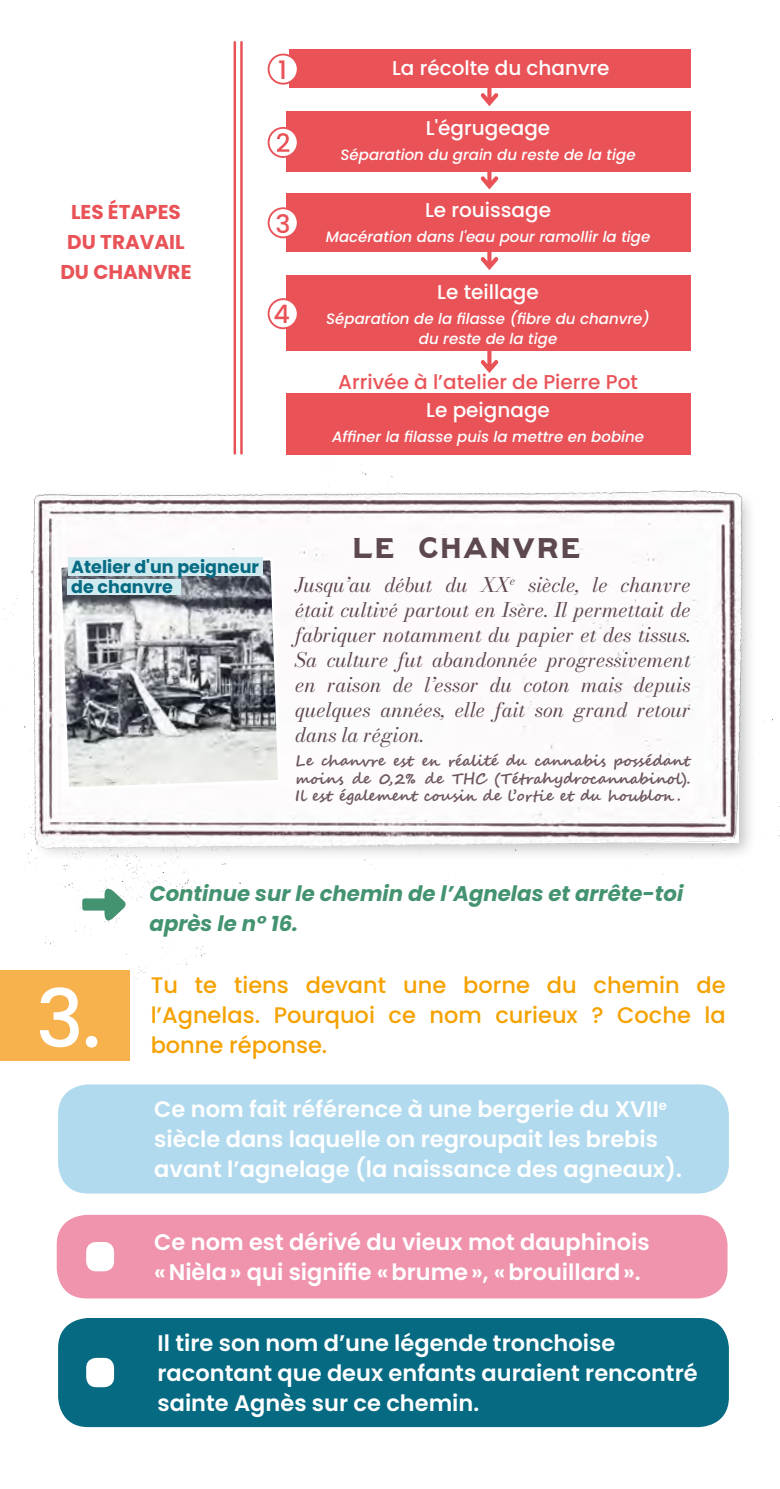
<style>
.page{position:relative;width:780px;height:1489px;background:#fff}
.page>*{position:absolute;margin:0;border:0;box-sizing:border-box;transform-origin:0 0}
.t1{font:500 80px "Poppins";color:#fff}
.t2{font:29px "Antique";letter-spacing:.07em;color:#5d484e}
.t3{font:500 25.5px "Poppins";color:#e95358}
.t4{font:600 22.5px/30px "Poppins";color:#fff}
.t5{font:500 22.5px/30px "Poppins";color:#f5a200;text-align:justify}
.t6{font:italic 700 21.25px/30px "Poppins";color:#439370}
.t7{font:italic 20px/25px "Bodoni Moda";color:#5d484e;text-align:justify}
.t8{font:500 20px "Poppins";color:#fff}
.t9{font:500 20px "Poppins";color:#e95358}
.t10{font:700 20px/30px "Poppins";color:#e95358;text-align:center}
.t11{font:700 17.5px/20px "Poppins";color:#056a82}
.t12{font:italic 500 15px/20px "Poppins";color:#fff;text-align:center}
.t13{font:700 15px/17.5px "Segoe Script";color:#6c575e;text-align:justify}
</style>
<div class="page">
<img style="left:0;top:41px;width:779px;height:1387px">
<div style="left:0;top:970px;width:129px;height:90px;background:#f7b14d"></div>
<div style="left:82px;top:898px;width:25px;height:12px;background:#439370;border-radius:2px"></div>
<svg style="left:104px;top:882px;width:24px;height:44px"></svg>
<svg style="left:57px;top:555px;width:226px;height:236px"></svg>
<div style="left:58px;top:1084px;width:670px;height:109px;background:#b1daee;border-radius:30px"></div>
<div style="left:57px;top:1214px;width:670px;height:84px;background:#f094ad;border-radius:30px"></div>
<div style="left:86px;top:1241px;width:28px;height:30px;background:#fff;border-radius:10px"></div>
<div style="left:58px;top:1317px;width:670px;height:109px;background:#056a82;border-radius:30px"></div>
<div style="left:86px;top:1357px;width:28px;height:29px;background:#fff;border-radius:10px"></div>
<svg style="left:268px;top:55px;width:30px;height:29px"></svg>
<div style="left:267px;top:54px;width:31px;height:31px;border:2px solid #e95358;border-radius:50%"></div>
<svg style="left:268px;top:128px;width:30px;height:29px"></svg>
<div style="left:267px;top:127px;width:31px;height:31px;border:2px solid #e95358;border-radius:50%"></div>
<svg style="left:268px;top:208px;width:30px;height:29px"></svg>
<div style="left:267px;top:207px;width:31px;height:31px;border:2px solid #e95358;border-radius:50%"></div>
<svg style="left:268px;top:299px;width:30px;height:29px"></svg>
<div style="left:267px;top:298px;width:31px;height:31px;border:2px solid #e95358;border-radius:50%"></div>
<div style="left:286px;top:393px;width:404px;height:61px;background:#e95358"></div>
<svg style="left:277px;top:49px;width:413px;height:324px"></svg>
<hr style="left:240px;top:42px;width:3px;height:411px;background:#e95358">
<hr style="left:233px;top:42px;width:3px;height:411px;background:#e95358">
<div style="left:68px;top:557px;width:194px;height:18px;background:#d1eaf0"></div>
<div style="left:68px;top:579px;width:113px;height:15px;background:#d1eaf0"></div>
<p class="t10" style="left:60px;top:197px;width:132px">LES ÉTAPES<br>DU TRAVAIL<br>DU CHANVRE</p>
<p class="t3" style="left:278px;top:56px;width:10px">1</p>
<p class="t8" style="left:392px;top:56px;width:219px">La récolte du chanvre</p>
<p class="t8" style="left:426px;top:117px;width:126px">L'égrugeage</p>
<p class="t12" style="left:340px;top:145px;width:296px">Séparation du grain du reste de la tige</p>
<p class="t8" style="left:425px;top:198px;width:127px">Le rouissage</p>
<p class="t3" style="left:275px;top:209px;width:17px">3</p>
<p class="t12" style="left:326px;top:227px;width:326px">Macération dans l'eau pour ramollir la tige</p>
<p class="t8" style="left:437px;top:280px;width:103px">Le teillage</p>
<p class="t3" style="left:273px;top:299px;width:18px">4</p>
<p class="t12" style="left:326px;top:308px;width:325px">Séparation de la filasse (fibre du chanvre) du reste de la tige</p>
<p class="t9" style="left:338px;top:370px;width:301px">Arrivée à l’atelier de Pierre Pot</p>
<p class="t8" style="left:426px;top:398px;width:125px">Le peignage</p>
<p class="t12" style="left:332px;top:427px;width:313px">Affiner la filasse puis la mettre en bobine</p>
<p class="t11" style="left:71px;top:556px;width:189px">Atelier d'un peigneur de chanvre</p>
<p class="t2" style="left:353px;top:531px;width:229px">LE CHANVRE</p>
<p class="t7" style="left:295px;top:572px;width:397px">Jusqu’au début du XX<sup>e</sup> siècle, le chanvre était cultivé partout en Isère. Il permettait de fabriquer notamment du papier et des tissus.<br>Sa culture fut abandonnée progressivement en raison de l’essor du coton mais depuis quelques années, elle fait son grand retour dans la région.</p>
<p class="t13" style="left:295px;top:752px;width:397px">Le chanvre est en réalité du cannabis possédant moins de 0,2% de THC (Tétrahydrocannabinol).<br>Il est également cousin de l’ortie et du houblon .</p>
<h1 class="t1" style="left:36px;top:972px;width:67px">3.</h1>
<p class="t6" style="left:149px;top:878px;width:535px">Continue sur le chemin de l’Agnelas et arrête-toi après le n° 16.</p>
<p class="t5" style="left:151px;top:969px;width:576px">Tu te tiens devant une borne du chemin de l’Agnelas. Pourquoi ce nom curieux ? Coche la bonne réponse.</p>
<p class="t4" style="left:154px;top:1094px;width:529px">Ce nom fait référence à une bergerie du XVII<sup>e </sup>siècle dans laquelle on regroupait les brebis avant l’agnelage (la naissance des agneaux).</p>
<p class="t4" style="left:154px;top:1226px;width:497px">Ce nom est dérivé du vieux mot dauphinois « Nièla » qui signifie « brume », « brouillard ».</p>
<p class="t4" style="left:157px;top:1327px;width:541px">Il tire son nom d’une légende tronchoise racontant que deux enfants auraient rencontré sainte Agnès sur ce chemin.</p>
</div>
